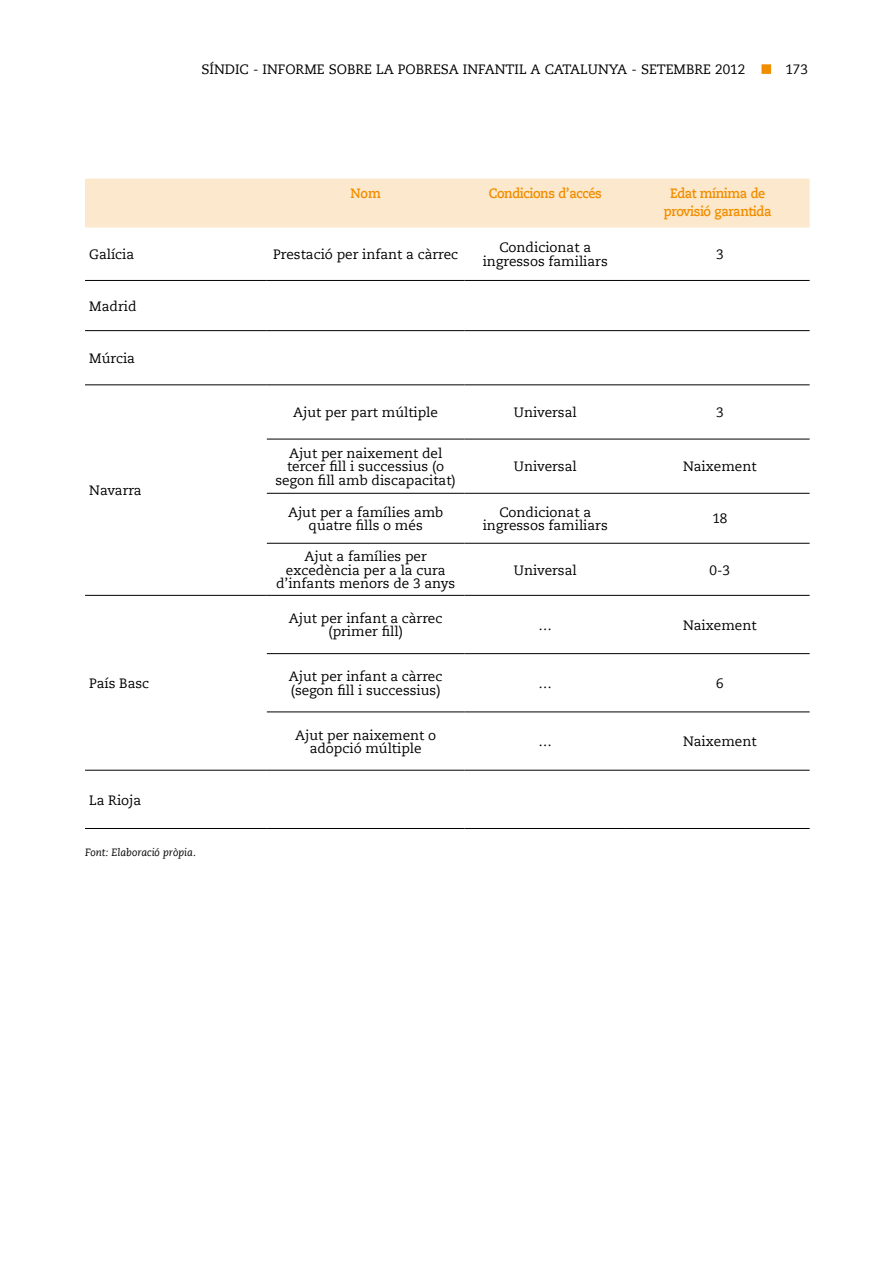
<style>
.page{position:relative;width:893px;height:1263px;background:#fff}
.page>*{position:absolute;margin:0;border:0;box-sizing:border-box;transform-origin:0 0}
.t1{font:13.5px/13.5px "Caecilia LT";color:#000;text-align:center}
.t2{font:700 13.5px/18px "Caecilia LT";letter-spacing:-.03em;color:#f18e00;text-align:center;scale:.94 1}
.t3{font:italic 10.5px "Caecilia LT";color:#000}
</style>
<div class="page">
<div style="left:761px;top:64px;width:10px;height:10px;background:#f18e00;border:2px solid #f18e00"></div>
<div style="left:85px;top:179px;width:725px;height:48px;background:#fce8cc"></div>
<hr style="left:85px;top:280px;width:182px;height:1px;background:#000">
<hr style="left:267px;top:280px;width:198px;height:1px;background:#000">
<hr style="left:465px;top:280px;width:161px;height:1px;background:#000">
<hr style="left:626px;top:280px;width:184px;height:1px;background:#000">
<hr style="left:85px;top:330px;width:182px;height:1px;background:#000">
<hr style="left:267px;top:330px;width:198px;height:1px;background:#000">
<hr style="left:465px;top:330px;width:161px;height:1px;background:#000">
<hr style="left:626px;top:330px;width:184px;height:1px;background:#000">
<hr style="left:85px;top:385px;width:182px;height:1px;background:#000">
<hr style="left:267px;top:385px;width:198px;height:1px;background:#000">
<hr style="left:465px;top:385px;width:161px;height:1px;background:#000">
<hr style="left:626px;top:385px;width:184px;height:1px;background:#000">
<hr style="left:267px;top:439px;width:198px;height:1px;background:#000">
<hr style="left:465px;top:439px;width:161px;height:1px;background:#000">
<hr style="left:626px;top:439px;width:184px;height:1px;background:#000">
<hr style="left:267px;top:493px;width:198px;height:1px;background:#000">
<hr style="left:465px;top:493px;width:161px;height:1px;background:#000">
<hr style="left:626px;top:493px;width:184px;height:1px;background:#000">
<hr style="left:267px;top:543px;width:198px;height:1px;background:#000">
<hr style="left:465px;top:543px;width:161px;height:1px;background:#000">
<hr style="left:626px;top:543px;width:184px;height:1px;background:#000">
<hr style="left:85px;top:595px;width:182px;height:1px;background:#000">
<hr style="left:267px;top:595px;width:198px;height:1px;background:#000">
<hr style="left:465px;top:595px;width:161px;height:1px;background:#000">
<hr style="left:626px;top:595px;width:184px;height:1px;background:#000">
<hr style="left:267px;top:653px;width:198px;height:1px;background:#000">
<hr style="left:465px;top:653px;width:161px;height:1px;background:#000">
<hr style="left:626px;top:653px;width:184px;height:1px;background:#000">
<hr style="left:267px;top:712px;width:198px;height:1px;background:#000">
<hr style="left:465px;top:712px;width:161px;height:1px;background:#000">
<hr style="left:626px;top:712px;width:184px;height:1px;background:#000">
<hr style="left:85px;top:770px;width:182px;height:1px;background:#000">
<hr style="left:267px;top:770px;width:198px;height:1px;background:#000">
<hr style="left:465px;top:770px;width:161px;height:1px;background:#000">
<hr style="left:626px;top:770px;width:184px;height:1px;background:#000">
<hr style="left:85px;top:828px;width:182px;height:1px;background:#000">
<hr style="left:267px;top:828px;width:198px;height:1px;background:#000">
<hr style="left:465px;top:828px;width:161px;height:1px;background:#000">
<hr style="left:626px;top:828px;width:184px;height:1px;background:#000">
<p class="t1" style="left:202px;top:63px;width:545px">SÍNDIC - INFORME SOBRE LA POBRESA INFANTIL A CATALUNYA - SETEMBRE 2012</p>
<p class="t1" style="left:785px;top:63px;width:24px">173</p>
<p class="t2" style="left:351px;top:185px;width:34px">Nom</p>
<p class="t2" style="left:489px;top:185px;width:122px">Condicions d’accés</p>
<p class="t2" style="left:664px;top:185px;width:116px">Edat mínima de provisió garantida</p>
<p class="t1" style="left:89px;top:248px;width:46px">Galícia</p>
<p class="t1" style="left:273px;top:248px;width:187px">Prestació per infant a càrrec</p>
<p class="t1" style="left:483px;top:241px;width:127px">Condicionat a ingressos familiars</p>
<p class="t1" style="left:716px;top:248px;width:9px">3</p>
<p class="t1" style="left:89px;top:300px;width:49px">Madrid</p>
<p class="t1" style="left:89px;top:352px;width:47px">Múrcia</p>
<p class="t1" style="left:89px;top:484px;width:54px">Navarra</p>
<p class="t1" style="left:89px;top:677px;width:61px">País Basc</p>
<p class="t1" style="left:89px;top:793px;width:54px">La Rioja</p>
<p class="t3" style="left:85px;top:846px;width:112px">Font: Elaboració pròpia.</p>
<p class="t1" style="left:293px;top:406px;width:146px">Ajut per part múltiple</p>
<p class="t1" style="left:514px;top:406px;width:64px">Universal</p>
<p class="t1" style="left:716px;top:406px;width:9px">3</p>
<p class="t1" style="left:276px;top:447px;width:182px">Ajut per naixement del tercer fill i successius (o segon fill amb discapacitat)</p>
<p class="t1" style="left:514px;top:460px;width:64px">Universal</p>
<p class="t1" style="left:683px;top:460px;width:75px">Naixement</p>
<p class="t1" style="left:288px;top:505px;width:157px">Ajut per a famílies amb quatre fills o més</p>
<p class="t1" style="left:483px;top:505px;width:127px">Condicionat a ingressos familiars</p>
<p class="t1" style="left:712px;top:512px;width:17px">18</p>
<p class="t1" style="left:276px;top:550px;width:181px">Ajut a famílies per excedència per a la cura d’infants menors de 3 anys</p>
<p class="t1" style="left:514px;top:563px;width:64px">Universal</p>
<p class="t1" style="left:710px;top:563px;width:22px">0-3</p>
<p class="t1" style="left:289px;top:612px;width:155px">Ajut per infant a càrrec (primer fill)</p>
<p class="t1" style="left:289px;top:670px;width:155px;text-align:left">Ajut per infant a càrrec (segon fill i successius)</p>
<p class="t1" style="left:295px;top:728px;width:143px">Ajut per naixement o adopció múltiple</p>
<p class="t1" style="left:538px;top:618px;width:15px">…</p>
<p class="t1" style="left:683px;top:618px;width:75px">Naixement</p>
<p class="t1" style="left:538px;top:677px;width:15px">…</p>
<p class="t1" style="left:716px;top:677px;width:9px">6</p>
<p class="t1" style="left:538px;top:735px;width:15px">…</p>
<p class="t1" style="left:683px;top:735px;width:75px">Naixement</p>
</div>
